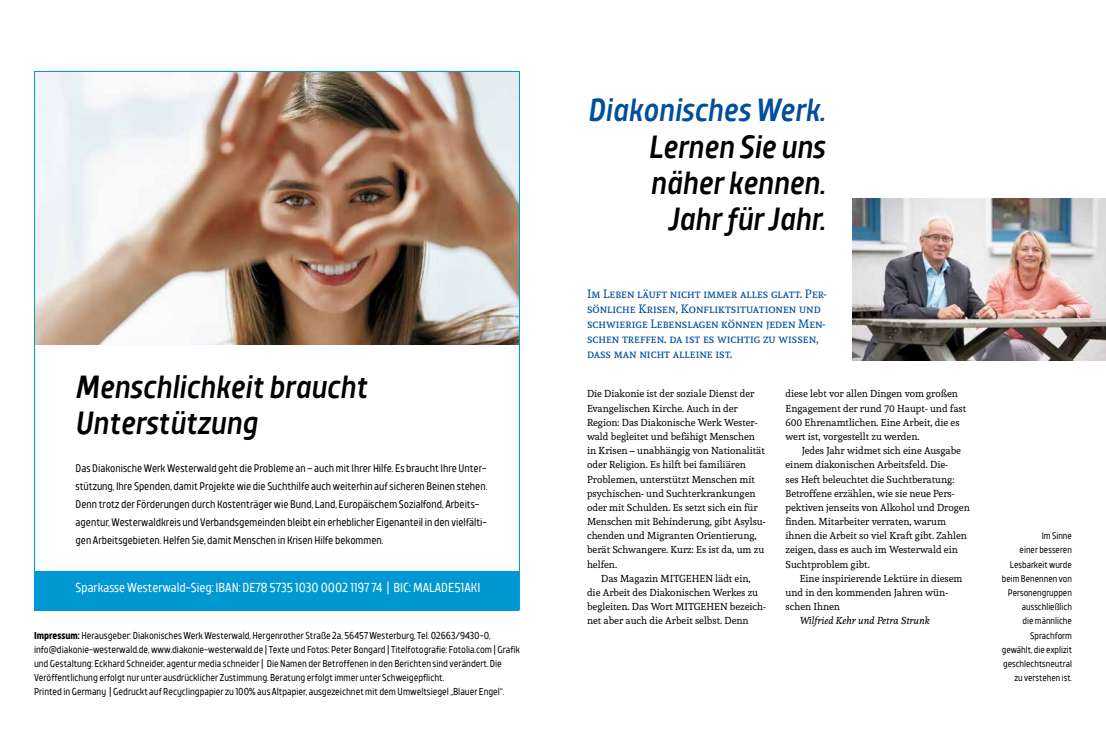
<style>
.page{position:relative;width:1106px;height:738px;background:#fff}
.page>*{position:absolute;margin:0;border:0;box-sizing:border-box;transform-origin:0 0}
.t1{font:italic 500 32px/36px "TT Teds";color:#000;text-align:right}
.t2{font:italic 500 32px "TT Teds";color:#004e9c}
.t3{font:13px "TT Teds";color:#fff}
.t4{font:12px/15px "Andada SC";color:#004e9c}
.t5{font:11px/18px "TT Teds";color:#000}
.t6{font:10px/14.2px "Andada";color:#000}
.t7{font:10px/14.2px "TT Teds";color:#000}
.t8{font:italic 10px "Andada";color:#000}
.t9{font:9.5px/14.2px "TT Teds";color:#000;text-align:right}
.s1{font-weight:700}
</style>
<div class="page">
<div style="left:34px;top:570px;width:485px;height:39px;background:#0098d3"></div>
<img style="left:36px;top:73px;width:482px;height:271px">
<img style="left:852px;top:198px;width:254px;height:162px">
<h1 class="t1" style="left:77px;top:369px;width:294px;text-align:left">Menschlichkeit braucht<br>Unterstützung</h1>
<p class="t5" style="left:76px;top:458px;width:413px">Das Diakonische Werk Westerwald geht die Probleme an – auch mit Ihrer Hilfe. Es braucht Ihre Unter&shy;stützung, Ihre Spenden, damit Projekte wie die Suchthilfe auch weiterhin auf sicheren Beinen stehen.<br>Denn trotz der Förderungen durch Kostenträger wie Bund, Land, Europäischem Sozialfond, Arbeits&shy;agentur, Westerwaldkreis und Verbandsgemeinden bleibt ein erheblicher Eigenanteil in den vielfälti&shy;gen Arbeitsgebieten. Helfen Sie, damit Menschen in Krisen Hilfe bekommen.</p>
<h2 class="t3" style="left:76px;top:579px;width:406px">Sparkasse Westerwald-Sieg: IBAN: DE78 5735 1030 0002 1197 74 | BIC: MALADE51AKI</h2>
<p class="t7" style="left:34px;top:627px;width:487px"><span class="s1">Impressum:</span> Herausgeber: Diakonisches Werk Westerwald, Hergenrother Straße 2a, 56457 Westerburg, Tel. 02663/9430-0, info@diakonie-westerwald.de, www.diakonie-westerwald.de | Texte und Fotos: Peter Bongard | Titelfotografie: Fotolia.com | Grafik und Gestaltung: Eckhard Schneider, agentur media schneider | Die Namen der Betroffenen in den Berichten sind verändert. Die Veröffentlichung erfolgt nur unter ausdrücklicher Zustimmung. Beratung erfolgt immer unter Schweigepflicht.<br>Printed in Germany | Gedruckt auf Recyclingpapier zu 100% aus Altpapier, ausgezeichnet mit dem Umweltsiegel „Blauer Engel“.</p>
<h1 class="t2" style="left:589px;top:90px;width:239px">Diakonisches Werk.</h1>
<h1 class="t1" style="left:650px;top:129px;width:178px">Lernen Sie uns näher kennen.<br>Jahr für Jahr.</h1>
<p class="t4" style="left:587px;top:285px;width:241px">Im Leben läuft nicht immer alles glatt. Per&shy;sönliche Krisen, Konfliktsituationen und schwierige Lebenslagen können jeden Men&shy;schen treffen. da ist es wichtig zu wissen, dass man nicht alleine ist.</p>
<p class="t6" style="left:587px;top:386px;width:180px">Die Diakonie ist der soziale Dienst der Evangelischen Kirche. Auch in der Region: Das Diakonische Werk Wester&shy;wald begleitet und befähigt Menschen in Krisen – unabhängig von Nationalität oder Religion. Es hilft bei familiären Problemen, unterstützt Menschen mit psychischen- und Suchterkrankungen oder mit Schulden. Es setzt sich ein für Menschen mit Behinderung, gibt Asylsu&shy;chenden und Migranten Orientierung, berät Schwangere. Kurz: Es ist da, um zu helfen.</p>
<p class="t6" style="left:587px;top:570px;width:180px;text-indent:14px">Das Magazin MITGEHEN lädt ein, die Arbeit des Diakonischen Werkes zu begleiten. Das Wort MITGEHEN bezeich&shy;net aber auch die Arbeit selbst. Denn</p>
<p class="t6" style="left:785px;top:386px;width:182px">diese lebt vor allen Dingen vom großen Engagement der rund 70 Haupt- und fast 600 Ehrenamtlichen. Eine Arbeit, die es wert ist, vorgestellt zu werden.</p>
<p class="t6" style="left:785px;top:443px;width:186px;text-indent:16px">Jedes Jahr widmet sich eine Ausgabe einem diakonischen Arbeitsfeld. Die-<br>ses Heft beleuchtet die Suchtberatung:<br>Betroffene erzählen, wie sie neue Pers&shy;pektiven jenseits von Alkohol und Drogen finden. Mitarbeiter verraten, warum ihnen die Arbeit so viel Kraft gibt. Zahlen zeigen, dass es auch im Westerwald ein Suchtproblem gibt.</p>
<p class="t6" style="left:785px;top:570px;width:178px;text-indent:14px">Eine inspirierende Lektüre in diesem und in den kommenden Jahren wün&shy;schen Ihnen</p>
<p class="t8" style="left:799px;top:614px;width:132px">Wilfried Kehr und Petra Strunk</p>
<p class="t9" style="left:1001px;top:528px;width:72px">Im Sinne<br>einer besseren<br>Lesbarkeit wurde beim Benennen von<br>Personengruppen ausschließlich<br>die männliche<br>Sprachform gewählt, die explizit geschlechtsneutral zu verstehen ist.</p>
</div>
